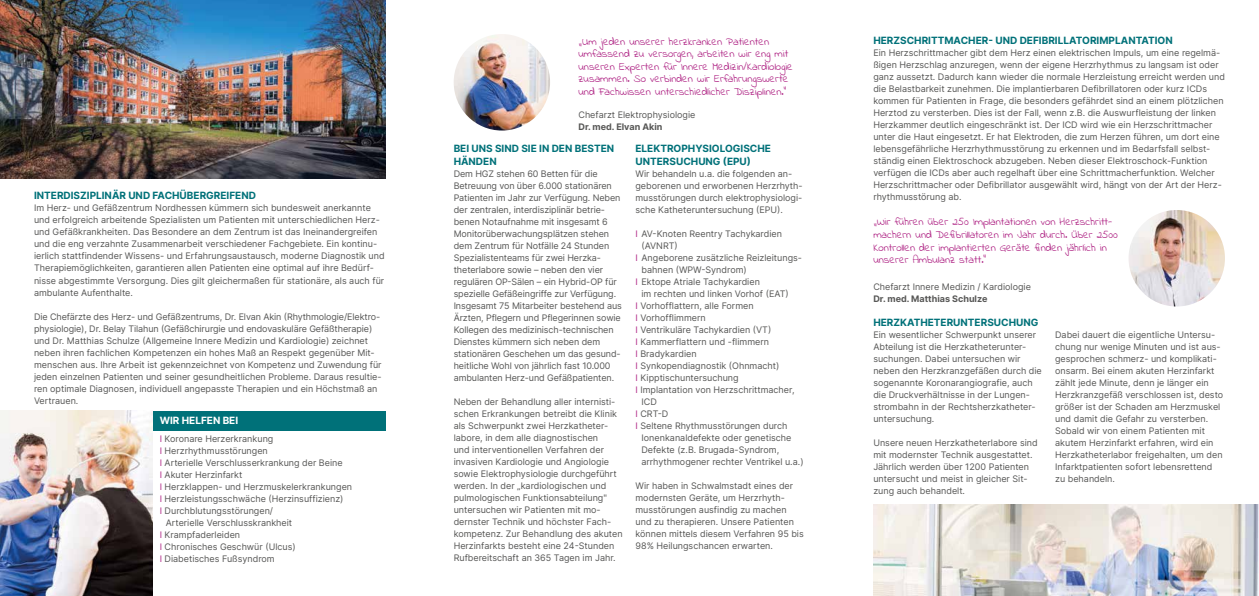
<style>
.page{position:relative;width:1259px;height:596px;background:#fff}
.page>*{position:absolute;margin:0;border:0;box-sizing:border-box;transform-origin:0 0}
.t1{font:11px/12.5px "Indie Flower";color:#b02786}
.t2{font:700 10px/12.5px "Inter";color:#007179}
.t3{font:700 10px "Inter";color:#fff}
.t4{font:9px/12px "Inter";color:#575756}
.t5{font:700 9px "Inter";color:#575756}
.s1{color:#b02786}
</style>
<div class="page">
<div style="left:0;top:411px;width:386px;height:19px;background:#007179"></div>
<img style="left:0;top:0;width:386px;height:178px">
<img style="left:0;top:410px;width:152px;height:185px">
<img style="left:873px;top:504px;width:386px;height:91px">
<img style="left:454px;top:34px;width:96px;height:96px;border-radius:48px">
<img style="left:1128px;top:210px;width:97px;height:96px;border-radius:48px">
<p class="t2" style="left:873px;top:34px;width:301px">HERZSCHRITTMACHER- UND DEFIBRILLATORIMPLANTATION</p>
<p class="t4" style="left:873px;top:46px;width:353px">Ein Herzschrittmacher gibt dem Herz einen elektrischen Impuls, um eine regelmä&shy;ßigen Herzschlag anzuregen, wenn der eigene Herzrhythmus zu langsam ist oder ganz aussetzt. Dadurch kann wieder die normale Herzleistung erreicht werden und die Belastbarkeit zunehmen. Die implantierbaren Defibrillatoren oder kurz ICDs kommen für Patienten in Frage, die besonders gefährdet sind an einem plötzlichen Herztod zu versterben. Dies ist der Fall, wenn z.B. die Auswurfleistung der linken Herzkammer deutlich eingeschränkt ist. Der ICD wird wie ein Herzschrittmacher unter die Haut eingesetzt. Er hat Elektroden, die zum Herzen führen, um dort eine lebensgefährliche Herzrhythmusstörung zu erkennen und im Bedarfsfall selbst&shy;ständig einen Elektroschock abzugeben. Neben dieser Elektroschock-Funktion verfügen die ICDs aber auch regelhaft über eine Schrittmacherfunktion. Welcher Herzschrittmacher oder Defibrillator ausgewählt wird, hängt von der Art der Herz&shy;rhythmusstörung ab.</p>
<p class="t1" style="left:578px;top:36px;width:216px">„Um jeden unserer herzkranken Patienten umfassend zu versorgen, arbeiten wir eng mit unseren Experten für Innere Medizin/Kardiologie zusammen. So verbinden wir Erfahrungswerte und Fachwissen unterschiedlicher Disziplinen.“</p>
<p class="t4" style="left:578px;top:109px;width:119px">Chefarzt Elektrophysiologie</p>
<p class="t5" style="left:578px;top:120px;width:85px">Dr. med. Elvan Akin</p>
<p class="t2" style="left:454px;top:142px;width:162px">BEI UNS SIND SIE IN DEN BESTEN<br>HÄNDEN</p>
<p class="t4" style="left:454px;top:167px;width:170px">Dem HGZ stehen 60 Betten für die Betreuung von über 6.000 stationären Patienten im Jahr zur Verfügung. Neben der zentralen, interdisziplinär betrie&shy;benen Notaufnahme mit insgesamt 6<br>Monitorüberwachungsplätzen stehen dem Zentrum für Notfälle 24 Stunden Spezialistenteams für zwei Herzka&shy;theterlabore sowie – neben den vier regulären OP-Sälen – ein Hybrid-OP für spezielle Gefäßeingriffe zur Verfügung.<br>Insgesamt 75 Mitarbeiter bestehend aus Ärzten, Pflegern und Pflegerinnen sowie Kollegen des medizinisch-technischen Dienstes kümmern sich neben dem stationären Geschehen um das gesund&shy;heitliche Wohl von jährlich fast 10.000 ambulanten Herz-und Gefäßpatienten.</p>
<p class="t4" style="left:454px;top:395px;width:170px">Neben der Behandlung aller internisti&shy;schen Erkrankungen betreibt die Klinik als Schwerpunkt zwei Herzkatheter&shy;labore, in dem alle diagnostischen<br>und interventionellen Verfahren der invasiven Kardiologie und Angiologie sowie Elektrophysiologie durchgeführt werden. In der „kardiologischen und pulmologischen Funktionsabteilung" untersuchen wir Patienten mit mo&shy;dernster Technik und höchster Fach&shy;kompetenz. Zur Behandlung des akuten Herzinfarkts besteht eine 24-Stunden Rufbereitschaft an 365 Tagen im Jahr.</p>
<p class="t2" style="left:635px;top:142px;width:137px">ELEKTROPHYSIOLOGISCHE<br>UNTERSUCHUNG (EPU)</p>
<p class="t4" style="left:635px;top:167px;width:169px">Wir behandeln u.a. die folgenden an&shy;geborenen und erworbenen Herzrhyth&shy;musstörungen durch elektrophysiologi&shy;sche Katheteruntersuchung (EPU).</p>
<p class="t4" style="left:635px;top:227px;width:148px"><span class="s1">I</span> AV-Knoten Reentry Tachykardien</p>
<p class="t4" style="left:641px;top:239px;width:38px">(AVNRT)</p>
<p class="t4" style="left:635px;top:251px;width:168px"><span class="s1">I</span> Angeborene zusätzliche Reizleitungs-</p>
<p class="t4" style="left:641px;top:263px;width:107px">bahnen (WPW-Syndrom)</p>
<p class="t4" style="left:635px;top:275px;width:126px"><span class="s1">I</span> Ektope Atriale Tachykardien</p>
<p class="t4" style="left:641px;top:287px;width:149px">im rechten und linken Vorhof (EAT)</p>
<p class="t4" style="left:635px;top:299px;width:120px"><span class="s1">I</span> Vorhofflattern, alle Formen</p>
<p class="t4" style="left:635px;top:311px;width:72px"><span class="s1">I</span> Vorhofflimmern</p>
<p class="t4" style="left:635px;top:323px;width:137px"><span class="s1">I</span> Ventrikuläre Tachykardien (VT)</p>
<p class="t4" style="left:635px;top:335px;width:135px"><span class="s1">I</span> Kammerflattern und -flimmern</p>
<p class="t4" style="left:635px;top:347px;width:63px"><span class="s1">I</span> Bradykardien</p>
<p class="t4" style="left:635px;top:359px;width:145px"><span class="s1">I</span> Synkopendiagnostik (Ohnmacht)</p>
<p class="t4" style="left:635px;top:371px;width:105px"><span class="s1">I</span> Kipptischuntersuchung</p>
<p class="t4" style="left:635px;top:383px;width:160px"><span class="s1">I</span> Implantation von Herzschrittmacher,</p>
<p class="t4" style="left:641px;top:395px;width:17px">ICD</p>
<p class="t4" style="left:635px;top:407px;width:34px"><span class="s1">I</span> CRT-D</p>
<p class="t4" style="left:635px;top:419px;width:153px"><span class="s1">I</span> Seltene Rhythmusstörungen durch</p>
<p class="t4" style="left:641px;top:431px;width:151px">Ionenkanaldefekte oder genetische</p>
<p class="t4" style="left:641px;top:443px;width:139px">Defekte (z.B. Brugada-Syndrom,</p>
<p class="t4" style="left:641px;top:455px;width:164px">arrhythmogener rechter Ventrikel u.a.)</p>
<p class="t4" style="left:635px;top:479px;width:170px">Wir haben in Schwalmstadt eines der modernsten Geräte, um Herzrhyth&shy;musstörungen ausfindig zu machen und zu therapieren. Unsere Patienten können mittels diesem Verfahren 95 bis 98% Heilungschancen erwarten.</p>
<p class="t2" style="left:34px;top:189px;width:223px">INTERDISZIPLINÄR UND FACHÜBERGREIFEND</p>
<p class="t4" style="left:34px;top:202px;width:352px">Im Herz- und Gefäßzentrum Nordhessen kümmern sich bundesweit anerkannte und erfolgreich arbeitende Spezialisten um Patienten mit unterschiedlichen Herz&shy;und Gefäßkrankheiten. Das Besondere an dem Zentrum ist das Ineinandergreifen und die eng verzahnte Zusammenarbeit verschiedener Fachgebiete. Ein kontinu&shy;ierlich stattfindender Wissens- und Erfahrungsaustausch, moderne Diagnostik und Therapiemöglichkeiten, garantieren allen Patienten eine optimal auf ihre Bedürf&shy;nisse abgestimmte Versorgung. Dies gilt gleichermaßen für stationäre, als auch für ambulante Aufenthalte.</p>
<p class="t4" style="left:34px;top:310px;width:349px">Die Chefärzte des Herz- und Gefäßzentrums, Dr. Elvan Akin (Rhythmologie/Elektro&shy;physiologie), Dr. Belay Tilahun (Gefäßchirurgie und endovaskuläre Gefäßtherapie) und Dr. Matthias Schulze (Allgemeine Innere Medizin und Kardiologie) zeichnet neben ihren fachlichen Kompetenzen ein hohes Maß an Respekt gegenüber Mit&shy;menschen aus. Ihre Arbeit ist gekennzeichnet von Kompetenz und Zuwendung für jeden einzelnen Patienten und seiner gesundheitlichen Probleme. Daraus resultie&shy;ren optimale Diagnosen, individuell angepasste Therapien und ein Höchstmaß an Vertrauen.</p>
<p class="t2" style="left:873px;top:315px;width:167px">HERZKATHETERUNTERSUCHUNG</p>
<p class="t1" style="left:873px;top:216px;width:246px">„Wir führen über 250 Implantationen von Herzschritt&shy;machern und Defibrillatoren im Jahr durch. Über 2500<br>Kontrollen der implantierten Geräte finden jährlich in unserer Ambulanz statt.“</p>
<p class="t4" style="left:873px;top:280px;width:159px">Chefarzt Innere Medizin / Kardiologie</p>
<p class="t5" style="left:873px;top:292px;width:116px">Dr. med. Matthias Schulze</p>
<p class="t4" style="left:1055px;top:328px;width:170px">Dabei dauert die eigentliche Untersu&shy;chung nur wenige Minuten und ist aus&shy;gesprochen schmerz- und komplikati&shy;onsarm. Bei einem akuten Herzinfarkt zählt jede Minute, denn je länger ein Herzkranzgefäß verschlossen ist, desto größer ist der Schaden am Herzmuskel und damit die Gefahr zu versterben.<br>Sobald wir von einem Patienten mit akutem Herzinfarkt erfahren, wird ein Herzkatheterlabor freigehalten, um den Infarktpatienten sofort lebensrettend zu behandeln.</p>
<p class="t4" style="left:873px;top:328px;width:170px">Ein wesentlicher Schwerpunkt unserer Abteilung ist die Herzkatheterunter&shy;suchungen. Dabei untersuchen wir neben den Herzkranzgefäßen durch die sogenannte Koronarangiografie, auch die Druckverhältnisse in der Lungen&shy;strombahn in der Rechtsherzkatheter&shy;untersuchung.</p>
<p class="t4" style="left:873px;top:436px;width:166px">Unsere neuen Herzkatheterlabore sind mit modernster Technik ausgestattet.<br>Jährlich werden über 1200 Patienten untersucht und meist in gleicher Sit&shy;zung auch behandelt.</p>
<p class="t3" style="left:160px;top:413px;width:80px">WIR HELFEN BEI</p>
<p class="t4" style="left:160px;top:432px;width:115px"><span class="s1">I</span> Koronare Herzerkrankung</p>
<p class="t4" style="left:160px;top:444px;width:110px"><span class="s1">I</span> Herzrhythmusstörungen</p>
<p class="t4" style="left:160px;top:456px;width:184px"><span class="s1">I</span> Arterielle Verschlusserkrankung der Beine</p>
<p class="t4" style="left:160px;top:468px;width:84px"><span class="s1">I</span> Akuter Herzinfarkt</p>
<p class="t4" style="left:160px;top:480px;width:194px"><span class="s1">I</span> Herzklappen- und Herzmuskelerkrankungen</p>
<p class="t4" style="left:160px;top:492px;width:185px"><span class="s1">I</span> Herzleistungsschwäche (Herzinsuffizienz)</p>
<p class="t4" style="left:160px;top:504px;width:115px"><span class="s1">I</span> Durchblutungsstörungen/</p>
<p class="t4" style="left:166px;top:516px;width:128px">Arterielle Verschlusskrankheit</p>
<p class="t4" style="left:160px;top:527px;width:82px"><span class="s1">I</span> Krampfaderleiden</p>
<p class="t4" style="left:160px;top:539px;width:137px"><span class="s1">I</span> Chronisches Geschwür (Ulcus)</p>
<p class="t4" style="left:160px;top:551px;width:116px"><span class="s1">I</span> Diabetisches Fußsyndrom</p>
</div>
